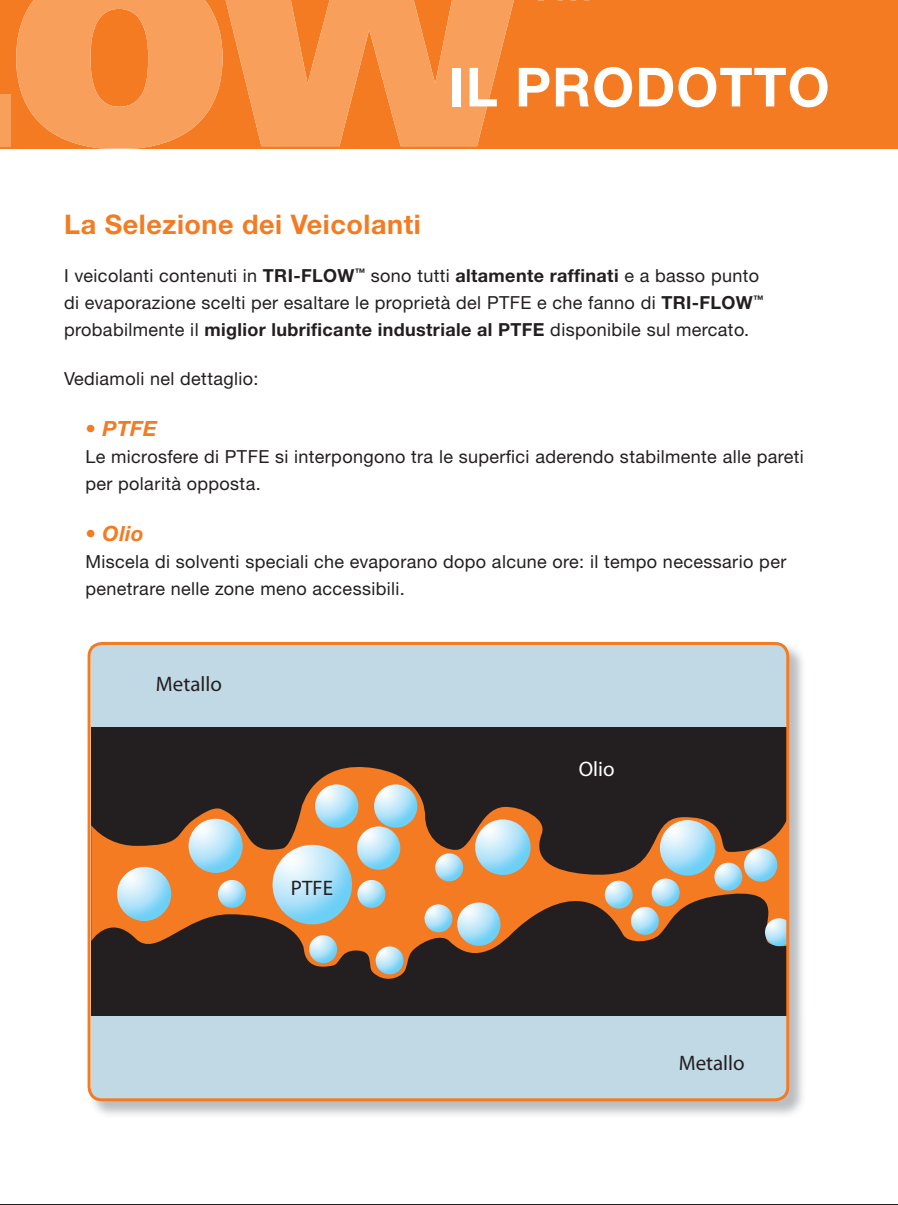
<style>
.page{position:relative;width:898px;height:1205px;background:#fff}
.page>*{position:absolute;margin:0;border:0;box-sizing:border-box;transform-origin:0 0}
.t1{font:700 54px "Helvetica Neue";letter-spacing:.02em;color:#fff}
.t2{font:700 27px "Helvetica Neue";letter-spacing:.02em;color:#f47b21}
.t3{font:21px "Myriad Pro";color:#231f20}
.t4{font:italic 700 21px "Helvetica Neue";letter-spacing:.02em;color:#f47b21}
.t5{font:21px "Myriad Pro";color:#fff}
.t6{font:18px/27px "Helvetica Neue CE";letter-spacing:.02em;color:#231f20}
.s1{font-family:"Helvetica Neue";font-weight:700}
</style>
<div class="page">
<div style="left:0;top:0;width:898px;height:148px;background:#f47b21"></div>
<div style="left:0;top:94px;width:11px;height:52px;background:#f89f5c"></div>
<svg style="left:16px;top:0;width:207px;height:149px"></svg>
<svg style="left:221px;top:0;width:293px;height:146px;fill:#f89f5c"></svg>
<svg style="left:557px;top:0;width:32px;height:1px"></svg>
<hr style="left:0;top:1204px;width:898px;height:1px;background:#231f20">
<img style="left:88px;top:642px;width:715px;height:473px">
<div style="left:92px;top:727px;width:693px;height:289px;background:#231f20"></div>
<div style="left:91px;top:643px;width:697px;height:84px;background:#c1d9e5"></div>
<div style="left:91px;top:1016px;width:697px;height:84px;background:#c1d9e5"></div>
<svg style="left:92px;top:757px;width:693px;height:226px;fill:#231f20"></svg>
<svg style="left:475px;top:819px;width:55px;height:56px"></svg>
<svg style="left:189px;top:819px;width:54px;height:54px"></svg>
<svg style="left:117px;top:867px;width:54px;height:54px"></svg>
<svg style="left:309px;top:935px;width:28px;height:28px"></svg>
<svg style="left:376px;top:946px;width:27px;height:28px"></svg>
<svg style="left:435px;top:853px;width:28px;height:28px"></svg>
<svg style="left:218px;top:880px;width:28px;height:28px"></svg>
<svg style="left:424px;top:902px;width:76px;height:44px"></svg>
<svg style="left:272px;top:784px;width:145px;height:140px"></svg>
<svg style="left:605px;top:820px;width:180px;height:126px"></svg>
<div style="left:88px;top:642px;width:701px;height:459px;border:3px solid #f47b21;border-radius:13px"></div>
<h1 class="t1" style="left:449px;top:68px;width:382px">IL PRODOTTO</h1>
<h2 class="t2" style="left:64px;top:215px;width:358px">La Selezione dei Veicolanti</h2>
<p class="t6" style="left:64px;top:264px;width:701px">I veicolanti contenuti in <span class="s1">TRI-FLOW</span><sup>™</sup> sono tutti <span class="s1">altamente raffinati</span> e a basso punto di evaporazione scelti per esaltare le proprietà del PTFE e che fanno di <span class="s1">TRI-FLOW</span><sup>™ </sup>probabilmente il <span class="s1">miglior lubrificante industriale al PTFE</span> disponibile sul mercato.</p>
<p class="t6" style="left:64px;top:367px;width:196px">Vediamoli nel dettaglio:</p>
<p class="t4" style="left:85px;top:421px;width:73px">• PTFE</p>
<p class="t6" style="left:85px;top:445px;width:720px">Le microsfere di PTFE si interpongono tra le superfici aderendo stabilmente alle pareti per polarità opposta.</p>
<p class="t4" style="left:85px;top:526px;width:60px">• Olio</p>
<p class="t6" style="left:85px;top:550px;width:702px">Miscela di solventi speciali che evaporano dopo alcune ore: il tempo necessario per penetrare nelle zone meno accessibili.</p>
<p class="t3" style="left:156px;top:671px;width:68px">Metallo</p>
<p class="t3" style="left:291px;top:875px;width:44px">PTFE</p>
<p class="t5" style="left:579px;top:756px;width:37px">Olio</p>
<p class="t3" style="left:679px;top:1050px;width:68px">Metallo</p>
</div>
